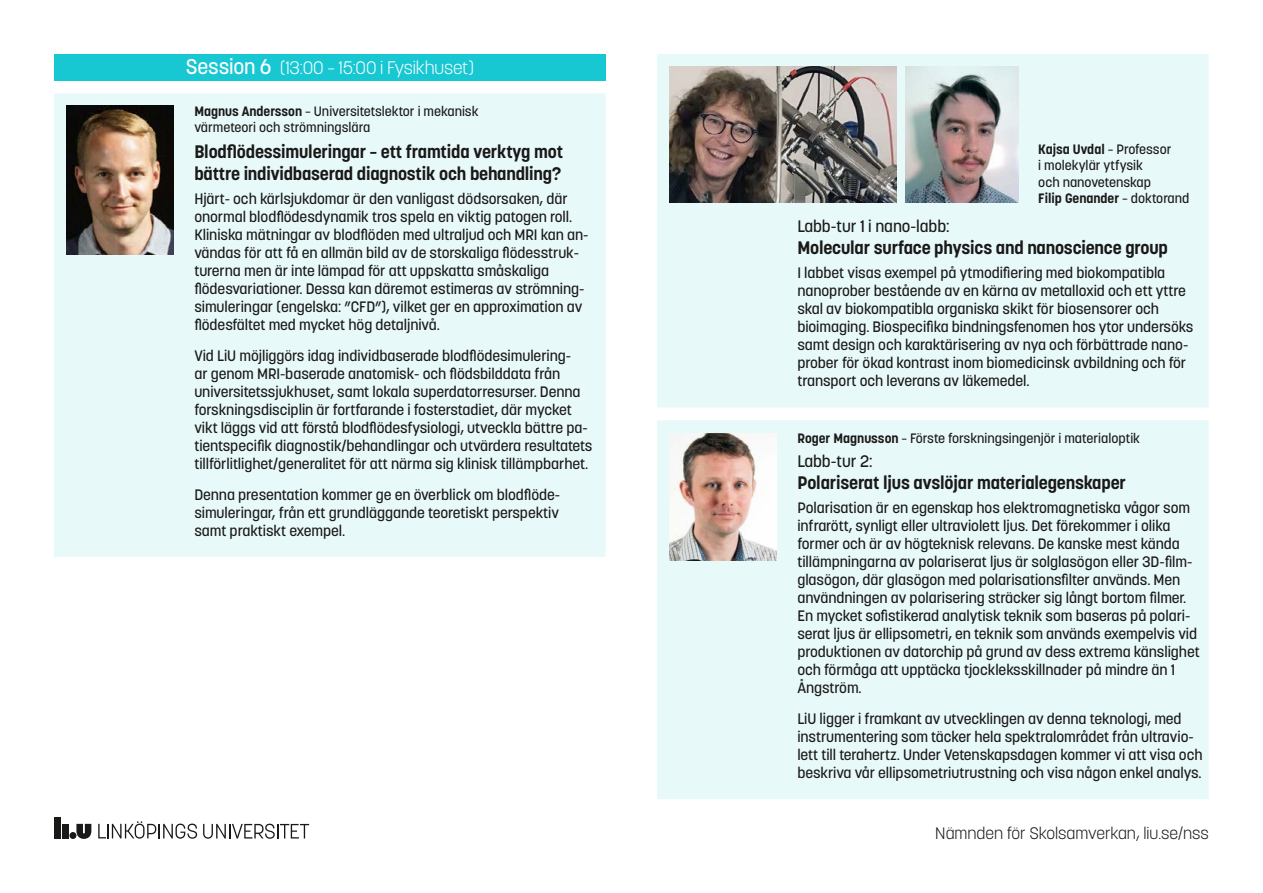
<style>
.page{position:relative;width:1263px;height:893px;background:#fff}
.page>*{position:absolute;margin:0;border:0;box-sizing:border-box;transform-origin:0 0}
.Rubrik{font:700 18px/21.6px "Korolev Li U";letter-spacing:-.01em;color:#1a1918}
.Session_2{font:300 18px "Korolev Li U";letter-spacing:-.01em;color:#fff}
.t1{font:300 16.5px "Korolev Li U";color:#1a1918}
.Rubrik-2{font:500 16.5px "Korolev Li U";letter-spacing:-.005em;color:#1a1918}
.Besk{font:500 15px/18px "Korolev Li U";letter-spacing:-.005em;color:#1a1918}
.Namn{font:500 13.5px/16.2px "Korolev Li U";color:#1a1918}
.Namn-2{font:700 13.5px "Korolev Li U";color:#1a1918}
.s1{font-weight:500;font-size:21px}
.s2{font-weight:700}
.s3{font-weight:500}
</style>
<div class="page">
<div style="left:62px;top:824px;width:7px;height:14px;background:#1a1918"></div>
<div style="left:54px;top:817px;width:7px;height:21px;background:#1a1918"></div>
<div style="left:69px;top:832px;width:7px;height:7px;background:#1a1918;border-radius:50%"></div>
<svg style="left:76px;top:824px;width:15px;height:15px"></svg>
<svg style="left:203px;top:824px;width:106px;height:15px"></svg>
<svg style="left:98px;top:821px;width:99px;height:18px"></svg>
<div style="left:54px;top:54px;width:552px;height:26px;background:#17c7d2"></div>
<div style="left:54px;top:93px;width:552px;height:464px;background:#e8f9fa"></div>
<img style="left:67px;top:106px;width:106px;height:149px">
<div style="left:657px;top:54px;width:552px;height:745px;background:#e8f9fa"></div>
<img style="left:670px;top:67px;width:226px;height:136px">
<img style="left:905px;top:67px;width:114px;height:136px">
<img style="left:670px;top:433px;width:106px;height:128px">
<h1 class="Session_2" style="left:186px;top:56px;width:290px"><span class="s1">Session 6</span> (13:00 – 15:00 i Fysikhuset)</h1>
<p class="Namn" style="left:194px;top:103px;width:286px"><span class="s2">Magnus Andersson</span> – Universitetslektor i mekanisk värmeteori och strömningslära</p>
<h2 class="Rubrik" style="left:194px;top:141px;width:370px">Blodflödessimuleringar – ett framtida verktyg mot bättre individbaserad diagnostik och behandling?</h2>
<p class="Besk" style="left:194px;top:190px;width:396px">Hjärt- och kärlsjukdomar är den vanligast dödsorsaken, där onormal blodflödesdynamik tros spela en viktig patogen roll.<br>Kliniska mätningar av blodflöden med ultraljud och MRI kan an&shy;vändas för att få en allmän bild av de storskaliga flödesstruk&shy;turerna men är inte lämpad för att uppskatta småskaliga flödesvariationer. Dessa kan däremot estimeras av strömning&shy;simuleringar (engelska: ”CFD”), vilket ger en approximation av flödesfältet med mycket hög detaljnivå.</p>
<p class="Besk" style="left:194px;top:346px;width:400px">Vid LiU möjliggörs idag individbaserade blodflödesimulering-<br>ar genom MRI-baserade anatomisk- och flödsbilddata från universitetssjukhuset, samt lokala superdatorresurser. Denna forskningsdisciplin är fortfarande i fosterstadiet, där mycket vikt läggs vid att förstå blodflödesfysiologi, utveckla bättre pa&shy;tientspecifik diagnostik/behandlingar och utvärdera resultatets tillförlitlighet/generalitet för att närma sig klinisk tillämpbarhet.</p>
<p class="Besk" style="left:194px;top:485px;width:366px;text-align:justify">Denna presentation kommer ge en överblick om blodflöde&shy;simuleringar, från ett grundläggande teoretiskt perspektiv samt praktiskt exempel.</p>
<p class="Namn" style="left:1038px;top:141px;width:135px"><span class="s2">Kajsa Uvdal</span> – Professor i molekylär ytfysik<br>och nanovetenskap</p>
<p class="Namn-2" style="left:1038px;top:189px;width:153px">Filip Genander <span class="s3">– doktorand</span></p>
<h2 class="Rubrik-2" style="left:797px;top:215px;width:154px">Labb-tur 1 i nano-labb:</h2>
<h2 class="Rubrik" style="left:797px;top:236px;width:372px">Molecular surface physics and nanoscience group</h2>
<p class="Besk" style="left:797px;top:264px;width:398px">I labbet visas exempel på ytmodifiering med biokompatibla nanoprober bestående av en kärna av metalloxid och ett yttre skal av biokompatibla organiska skikt för biosensorer och bioimaging. Biospecifika bindningsfenomen hos ytor undersöks samt design och karaktärisering av nya och förbättrade nano&shy;prober för ökad kontrast inom biomedicinsk avbildning och för transport och leverans av läkemedel.</p>
<p class="Namn" style="left:797px;top:430px;width:344px"><span class="s2">Roger Magnusson</span> – Förste forskningsingenjör i materialoptik</p>
<h2 class="Rubrik-2" style="left:797px;top:450px;width:77px">Labb-tur 2:</h2>
<h2 class="Rubrik" style="left:797px;top:471px;width:330px">Polariserat ljus avslöjar materialegenskaper</h2>
<p class="Besk" style="left:797px;top:499px;width:404px">Polarisation är en egenskap hos elektromagnetiska vågor som infrarött, synligt eller ultraviolett ljus. Det förekommer i olika former och är av högteknisk relevans. De kanske mest kända tillämpningarna av polariserat ljus är solglasögon eller 3D-film&shy;glasögon, där glasögon med polarisationsfilter används. Men användningen av polarisering sträcker sig långt bortom filmer.<br>En mycket sofistikerad analytisk teknik som baseras på polari&shy;serat ljus är ellipsometri, en teknik som används exempelvis vid produktionen av datorchip på grund av dess extrema känslighet och förmåga att upptäcka tjockleksskillnader på mindre än 1<br>Ångström.</p>
<p class="Besk" style="left:797px;top:709px;width:407px">LiU ligger i framkant av utvecklingen av denna teknologi, med instrumentering som täcker hela spektralområdet från ultravio&shy;lett till terahertz. Under Vetenskapsdagen kommer vi att visa och beskriva vår ellipsometriutrustning och visa någon enkel analys.</p>
<p class="t1" style="left:935px;top:822px;width:275px">Nämnden för Skolsamverkan, liu.se/nss</p>
</div>
